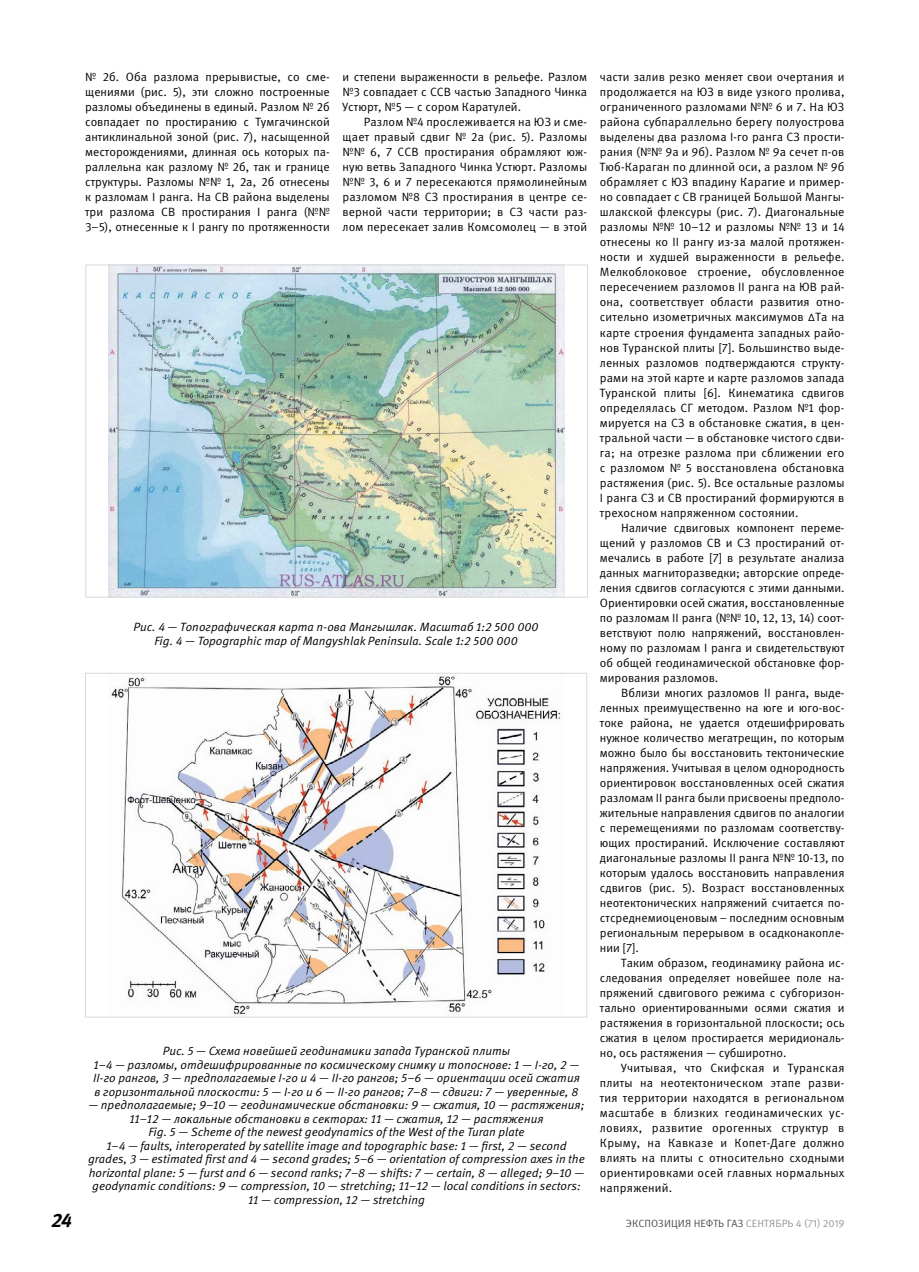
<style>
.page{position:relative;width:919px;height:1272px;background:#fff}
.page>*{position:absolute;margin:0;border:0;box-sizing:border-box;transform-origin:0 0}
.t1{font:italic 700 19.5px "Meta Pro";color:#000}
.Текст{font:12px/15px "Meta Pro";color:#000;text-align:justify}
.Текст_Таб__Рис{font:italic 12px/13.5px "Meta Pro";color:#000;text-align:center}
.t2{font:10.5px "Meta Pro";color:#4d4d4f}
.s1{color:#939598}
</style>
<div class="page">
<img style="left:109px;top:266px;width:455px;height:329px">
<img style="left:111px;top:676px;width:450px;height:339px">
<p class="Текст" style="left:85px;top:70px;width:246px">№ 2б. Оба разлома прерывистые, со сме&shy;щениями (рис. 5), эти сложно построенные разломы объединены в единый. Разлом № 2б совпадает по простиранию с Тумгачинской антиклинальной зоной (рис. 7), насыщенной месторождениями, длинная ось которых па&shy;раллельна как разлому № 2б, так и границе структуры. Разломы №№ 1, 2а, 2б отнесены к разломам I ранга. На СВ района выделены три разлома СВ простирания I ранга (№№ 3–5), отнесенные к I рангу по протяженности</p>
<p class="Текст" style="left:342px;top:70px;width:246px">и степени выраженности в рельефе. Разлом №3 совпадает с ССВ частью Западного Чинка Устюрт, №5 — с сором Каратулей.</p>
<p class="Текст" style="left:342px;top:115px;width:246px;text-indent:21px">Разлом №4 прослеживается на ЮЗ и сме&shy;щает правый сдвиг № 2а (рис. 5). Разломы №№ 6, 7 ССВ простирания обрамляют юж&shy;ную ветвь Западного Чинка Устюрт. Разломы №№ 3, 6 и 7 пересекаются прямолинейным разломом №8 СЗ простирания в центре се&shy;верной части территории; в СЗ части раз&shy;лом пересекает залив Комсомолец — в этой</p>
<p class="Текст_Таб__Рис" style="left:133px;top:620px;width:407px">Рис. 4 — Топографическая карта п-ова Мангышлак. Масштаб 1:2 500 000</p>
<p class="Текст_Таб__Рис" style="left:154px;top:634px;width:365px">Fig. 4 — Topographic map of Mangyshlak Peninsula. Scale 1:2 500 000</p>
<p class="Текст_Таб__Рис" style="left:163px;top:1044px;width:349px">Рис. 5 — Схема новейшей геодинамики запада Туранской плиты</p>
<p class="Текст_Таб__Рис" style="left:93px;top:1058px;width:488px;text-align:justify">1–4 — разломы, отдешифрированные по космическому снимку и топоснове: 1 — I-го, 2 — II-го рангов, 3 — предполагаемые I-го и 4 — II-го рангов; 5–6 — ориентации осей сжатия в горизонтальной плоскости: 5 — I-го и 6 — II-го рангов; 7–8 — сдвиги: 7 — уверенные, 8</p>
<p class="Текст_Таб__Рис" style="left:88px;top:1098px;width:497px">— предполагаемые; 9–10 — геодинамические обстановки: 9 — сжатия, 10 — растяжения;<br>11–12 — локальные обстановки в секторах: 11 — сжатия, 12 — растяжения</p>
<p class="Текст_Таб__Рис" style="left:148px;top:1125px;width:378px">Fig. 5 — Scheme of the newest geodynamics of the West of the Turan plate</p>
<p class="Текст_Таб__Рис" style="left:88px;top:1139px;width:498px">1–4 — faults, interoperated by satellite image and topographic base: 1 — first, 2 — second grades, 3 — estimated first and 4 — second grades; 5–6 — orientation of compression axes in the horizontal plane: 5 — furst and 6 — second ranks; 7–8 — shifts: 7 — certain, 8 — alleged; 9–10 — geodynamic conditions: 9 — compression, 10 — stretching; 11–12 — local conditions in sectors:<br>11 — compression, 12 — stretching</p>
<p class="Текст" style="left:600px;top:70px;width:246px">части залив резко меняет свои очертания и продолжается на ЮЗ в виде узкого пролива, ограниченного разломами №№ 6 и 7. На ЮЗ района субпараллельно берегу полуострова выделены два разлома I-го ранга СЗ прости&shy;рания (№№ 9а и 9б). Разлом № 9а сечет п-ов Тюб-Караган по длинной оси, а разлом № 9б обрамляет с ЮЗ впадину Карагие и пример&shy;но совпадает с СВ границей Большой Мангы&shy;шлакской флексуры (рис. 7). Диагональные разломы №№ 10–12 и разломы №№ 13 и 14 отнесены ко II рангу из-за малой протяжен&shy;ности и худшей выраженности в рельефе.<br>Мелкоблоковое строение, обусловленное пересечением разломов II ранга на ЮВ рай&shy;она, соответствует области развития отно&shy;сительно изометричных максимумов ∆Та на карте строения фундамента западных райо&shy;нов Туранской плиты [7]. Большинство выде&shy;ленных разломов подтверждаются структу&shy;рами на этой карте и карте разломов запада Туранской плиты [6]. Кинематика сдвигов определялась СГ методом. Разлом №1 фор&shy;мируется на СЗ в обстановке сжатия, в цен&shy;тральной части — в обстановке чистого сдви&shy;га; на отрезке разлома при сближении его с разломом № 5 восстановлена обстановка растяжения (рис. 5). Все остальные разломы I ранга СЗ и СВ простираний формируются в трехосном напряженном состоянии.</p>
<p class="Текст" style="left:600px;top:520px;width:246px;text-indent:21px">Наличие сдвиговых компонент переме&shy;щений у разломов СВ и СЗ простираний от&shy;мечались в работе [7] в результате анализа данных магниторазведки; авторские опреде&shy;ления сдвигов согласуются с этими данными.<br>Ориентировки осей сжатия, восстановленные по разломам II ранга (№№ 10, 12, 13, 14) соот&shy;ветствуют полю напряжений, восстановлен&shy;ному по разломам I ранга и свидетельствуют об общей геодинамической обстановке фор&shy;мирования разломов.</p>
<p class="Текст" style="left:600px;top:685px;width:246px;text-indent:21px">Вблизи многих разломов II ранга, выде&shy;ленных преимущественно на юге и юго-вос&shy;токе района, не удается отдешифрировать нужное количество мегатрещин, по которым можно было бы восстановить тектонические напряжения. Учитывая в целом однородность ориентировок восстановленных осей сжатия разломам II ранга были присвоены предполо&shy;жительные направления сдвигов по аналогии с перемещениями по разломам соответству&shy;ющих простираний. Исключение составляют диагональные разломы II ранга №№ 10-13, по которым удалось восстановить направления сдвигов (рис. 5). Возраст восстановленных неотектонических напряжений считается по&shy;стсреднемиоценовым – последним основным региональным перерывом в осадконакопле&shy;нии [7].</p>
<p class="Текст" style="left:600px;top:955px;width:246px;text-indent:21px">Таким образом, геодинамику района ис&shy;следования определяет новейшее поле на&shy;пряжений сдвигового режима с субгоризон&shy;тально ориентированными осями сжатия и растяжения в горизонтальной плоскости; ось сжатия в целом простирается меридиональ&shy;но, ось растяжения — субширотно.</p>
<p class="Текст" style="left:600px;top:1060px;width:246px;text-indent:21px">Учитывая, что Скифская и Туранская плиты на неотектоническом этапе разви&shy;тия территории находятся в региональном масштабе в близких геодинамических ус&shy;ловиях, развитие орогенных структур в Крыму, на Кавказе и Копет-Даге должно влиять на плиты с относительно сходными ориентировками осей главных нормальных напряжений.</p>
<h1 class="t1" style="left:51px;top:1208px;width:22px">24</h1>
<p class="t2" style="left:626px;top:1216px;width:220px">ЭКСПОЗИЦИЯ НЕФТЬ ГАЗ <span class="s1">СЕНТЯБРЬ 4 (71) 2019</span></p>
</div>
